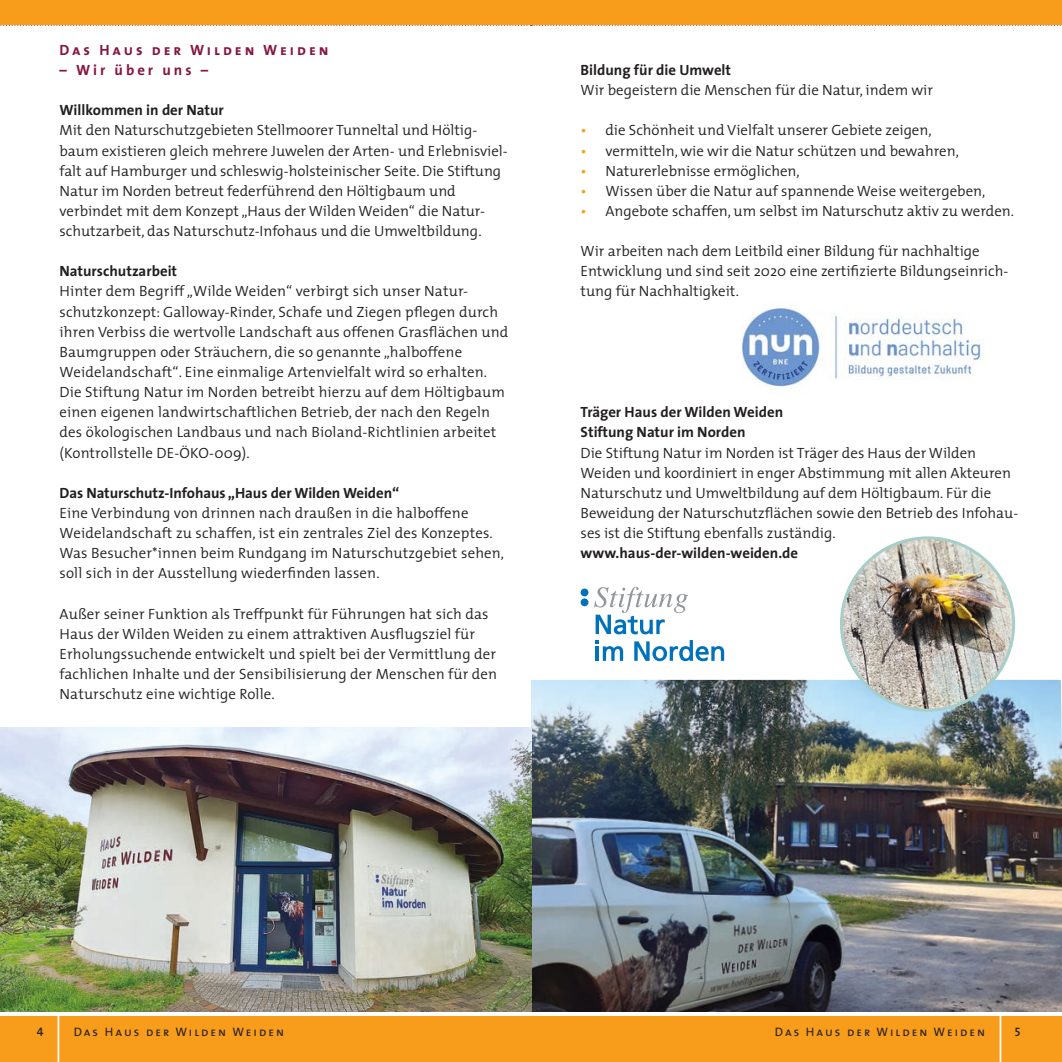
<style>
.page{position:relative;width:1062px;height:1062px;background:#fff}
.page>*{position:absolute;margin:0;border:0;box-sizing:border-box;transform-origin:0 0}
.Organisatorisches{font:300 14.88px/20.1px "The Mix";letter-spacing:.005em;color:#231f20}
.Organisatorisches_Au{font:300 14.88px "The Mix";color:#231f20}
.Organisatorisches_HE{font:700 14.88px/20.1px "The Sans";color:#231f20}
.Organisatorisches-2{font:700 14.88px "The Sans";color:#231f20}
.HEAD-Versalien{font:14.88px "The Sans Bold Caps";letter-spacing:.2em;color:#861542}
.HEAD-Versalien-2{font:700 14.88px "The Sans";letter-spacing:.2em;color:#861542}
.Kolumnentitel_links{font:12.25px "The Sans Caps";letter-spacing:.165em;color:#231f20}
.Seitenzahl_links{font:12.25px "The Sans Semi Bold Caps";color:#231f20}
.Seitenzahl_rechts{font:12.25px "The Sans Semi Bold Caps";color:#231f20}
.s1{font-family:"The Sans Bold Caps";font-weight:400}
.s2{font-family:"The Sans";font-weight:400;font-style:italic;color:#f89c1c}
</style>
<div class="page">
<svg style="left:594px;top:587px;width:94px;height:47px"></svg>
<svg style="left:595px;top:640px;width:28px;height:21px"></svg>
<svg style="left:634px;top:640px;width:90px;height:21px"></svg>
<div style="left:580px;top:588px;width:8px;height:8px;background:#0072bc;border-radius:50%"></div>
<div style="left:580px;top:598px;width:8px;height:8px;background:#0072bc;border-radius:50%"></div>
<img style="left:531px;top:680px;width:531px;height:332px">
<img style="left:0;top:727px;width:531px;height:285px">
<img style="left:742px;top:305px;width:242px;height:82px">
<img style="left:841px;top:540px;width:172px;height:170px">
<div style="left:0;top:1016px;width:531px;height:46px;background:#f89c1c"></div>
<div style="left:531px;top:1016px;width:531px;height:46px;background:#f89c1c"></div>
<svg style="left:0;top:25px;width:1061px;height:1px"></svg>
<div style="left:0;top:0;width:531px;height:25px;background:#f89c1c"></div>
<div style="left:531px;top:0;width:531px;height:25px;background:#f89c1c"></div>
<hr style="left:999px;top:1012px;width:2px;height:50px;background:#fff">
<hr style="left:58px;top:1012px;width:1px;height:50px;background:#fff">
<p class="HEAD-Versalien" style="left:60px;top:37px;width:271px">Das Haus der Wilden Weiden</p>
<p class="HEAD-Versalien-2" style="left:60px;top:57px;width:150px"><span class="s1">–</span> Wir über uns –</p>
<p class="Organisatorisches_HE" style="left:60px;top:100px;width:166px">Willkommen in der Natur</p>
<p class="Organisatorisches" style="left:60px;top:120px;width:449px">Mit den Naturschutzgebieten Stellmoorer Tunneltal und Höltig&shy;baum existieren gleich mehrere Juwelen der Arten- und Erlebnisviel&shy;falt auf Hamburger und schleswig-holsteinischer Seite. Die Stiftung Natur im Norden betreut federführend den Höltigbaum und verbindet mit dem Konzept „Haus der Wilden Weiden“ die Natur&shy;schutzarbeit, das Naturschutz-Infohaus und die Umweltbildung.</p>
<p class="Organisatorisches_HE" style="left:60px;top:261px;width:119px">Naturschutzarbeit</p>
<p class="Organisatorisches" style="left:60px;top:281px;width:450px">Hinter dem Begriff „Wilde Weiden“ verbirgt sich unser Natur&shy;schutzkonzept: Galloway-Rinder, Schafe und Ziegen pflegen durch ihren Verbiss die wertvolle Landschaft aus offenen Grasflächen und Baumgruppen oder Sträuchern, die so genannte „halboffene Weidelandschaft“. Eine einmalige Artenvielfalt wird so erhalten.<br>Die Stiftung Natur im Norden betreibt hierzu auf dem Höltigbaum einen eigenen landwirtschaftlichen Betrieb, der nach den Regeln des ökologischen Landbaus und nach Bioland-Richtlinien arbeitet (Kontrollstelle DE-ÖKO-009).</p>
<p class="Organisatorisches_HE" style="left:60px;top:482px;width:341px">Das Naturschutz-Infohaus „Haus der Wilden Weiden“</p>
<p class="Organisatorisches" style="left:60px;top:502px;width:446px">Eine Verbindung von drinnen nach draußen in die halboffene Weidelandschaft zu schaffen, ist ein zentrales Ziel des Konzeptes.<br>Was Besucher*innen beim Rundgang im Naturschutzgebiet sehen, soll sich in der Ausstellung wiederfinden lassen.</p>
<p class="Organisatorisches" style="left:60px;top:603px;width:439px">Außer seiner Funktion als Treffpunkt für Führungen hat sich das Haus der Wilden Weiden zu einem attraktiven Ausflugsziel für Erholungssuchende entwickelt und spielt bei der Vermittlung der fachlichen Inhalte und der Sensibilisierung der Menschen für den Naturschutz eine wichtige Rolle.</p>
<p class="Organisatorisches_HE" style="left:580px;top:60px;width:152px">Bildung für die Umwelt</p>
<p class="Organisatorisches" style="left:580px;top:80px;width:354px">Wir begeistern die Menschen für die Natur, indem wir</p>
<p class="Organisatorisches_Au" style="left:580px;top:118px;width:352px"><span class="s2">•</span> die Schönheit und Vielfalt unserer Gebiete zeigen,</p>
<p class="Organisatorisches_Au" style="left:580px;top:138px;width:380px"><span class="s2">•</span> vermitteln, wie wir die Natur schützen und bewahren,</p>
<p class="Organisatorisches_Au" style="left:580px;top:158px;width:221px"><span class="s2">•</span> Naturerlebnisse ermöglichen,</p>
<p class="Organisatorisches_Au" style="left:580px;top:178px;width:406px"><span class="s2">•</span> Wissen über die Natur auf spannende Weise weitergeben,</p>
<p class="Organisatorisches_Au" style="left:580px;top:199px;width:435px"><span class="s2">•</span> Angebote schaffen, um selbst im Naturschutz aktiv zu werden.</p>
<p class="Organisatorisches" style="left:580px;top:241px;width:429px">Wir arbeiten nach dem Leitbild einer Bildung für nachhaltige<br>Entwicklung und sind seit 2020 eine zertifizierte Bildungseinrich&shy;tung für Nachhaltigkeit.</p>
<p class="Organisatorisches_HE" style="left:580px;top:402px;width:204px">Träger Haus der Wilden Weiden<br>Stiftung Natur im Norden</p>
<p class="Organisatorisches" style="left:580px;top:442px;width:439px">Die Stiftung Natur im Norden ist Träger des Haus der Wilden Weiden und koordiniert in enger Abstimmung mit allen Akteuren Naturschutz und Umweltbildung auf dem Höltigbaum. Für die Beweidung der Naturschutzflächen sowie den Betrieb des Infohau&shy;ses ist die Stiftung ebenfalls zuständig.</p>
<p class="Organisatorisches-2" style="left:580px;top:541px;width:219px">www.haus-der-wilden-weiden.de</p>
<p class="Seitenzahl_links" style="left:37px;top:1021px;width:8px">4</p>
<p class="Kolumnentitel_links" style="left:74px;top:1021px;width:212px">Das Haus der Wilden Weiden</p>
<p class="Kolumnentitel_links" style="left:774px;top:1021px;width:212px">Das Haus der Wilden Weiden</p>
<p class="Seitenzahl_rechts" style="left:1014px;top:1021px;width:7px">5</p>
</div>
